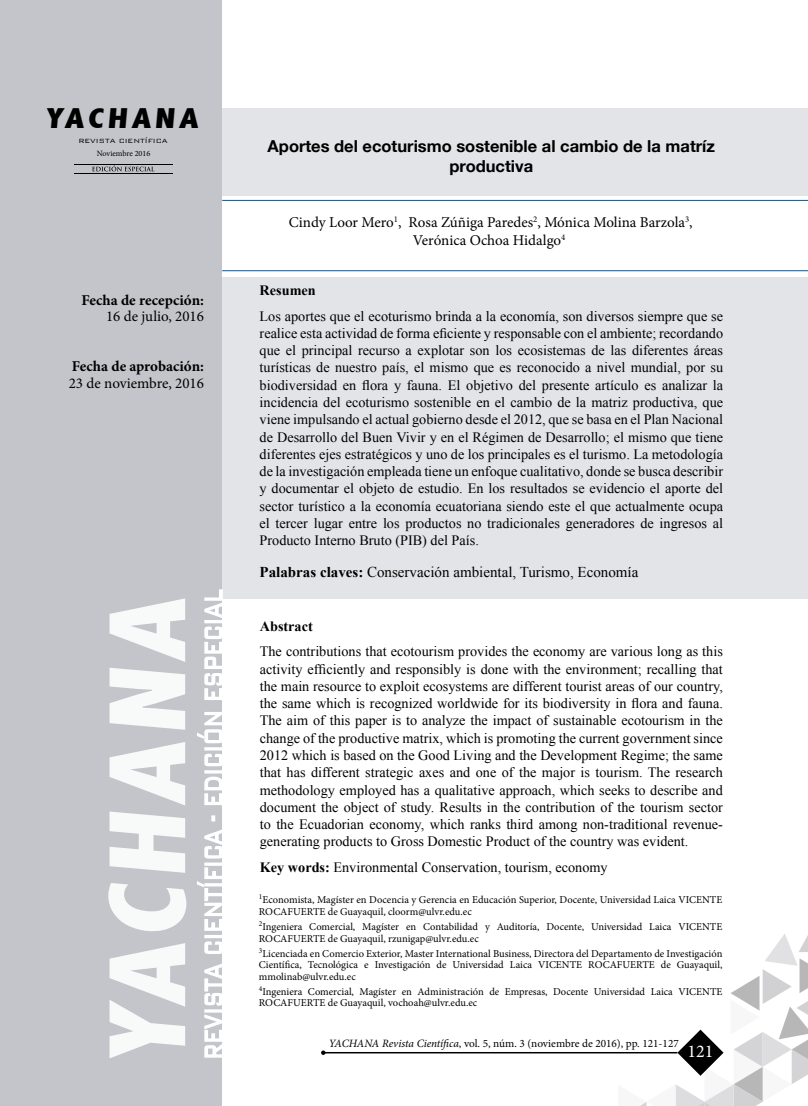
<style>
.page{position:relative;width:808px;height:1106px;background:#fff}
.page>*{position:absolute;margin:0;border:0;box-sizing:border-box;transform-origin:0 0}
.t1{font:800 condensed 28.8px "Abadi";color:#000;scale:1.3 1}
.t2{font:18px "Minion Pro";color:#fff}
.t3{font:700 16.5px/19.8px "Helvetica Neue";color:#000;text-align:center}
.t4{font:15px/18px "Minion Pro";color:#000;text-align:center}
.t5{font:15px "Times New Roman";color:#000}
.t6{font:700 15px "Minion Pro";color:#000}
.t7{font:14.25px/17.2px "Times New Roman";color:#000;text-align:justify}
.t8{font:700 14.25px "Times New Roman";color:#000}
.t9{font:11.25px "Minion Pro";color:#000}
.t10{font:10.5px/11.2px "Minion Pro";color:#000}
.t11{font:300 8.1px "Bank Gothic";color:#000}
.t12{font:8.1px "Minion Pro";color:#000}
.s1{font-weight:700}
.s2{font-style:italic}
</style>
<div class="page">
<svg style="left:618px;top:934px;width:190px;height:172px"></svg>
<svg style="left:321px;top:1050px;width:4px;height:4px"></svg>
<hr style="left:325px;top:1052px;width:352px;height:1px;background:#000">
<div style="left:1px;top:0;width:221px;height:1106px;background:#c3c5ca"></div>
<div style="left:222px;top:276px;width:586px;height:322px;background:#e3e4e8"></div>
<div style="left:222px;top:108px;width:586px;height:88px;background:#e3e4e8"></div>
<hr style="left:222px;top:200px;width:586px;height:1px;background:#005aa7">
<hr style="left:222px;top:270px;width:586px;height:1px;background:#005aa7">
<svg style="left:92px;top:165px;width:61px;height:6px"></svg>
<hr style="left:74px;top:164px;width:99px;height:1px;background:#000">
<hr style="left:74px;top:173px;width:99px;height:1px;background:#000">
<svg style="left:108px;top:598px;width:78px;height:460px;fill:#f8f9f9"></svg>
<svg style="left:197px;top:589px;width:30px;height:469px"></svg>
<h1 class="t1" style="left:45px;top:102px;width:122px">YACHANA</h1>
<p class="t11" style="left:78px;top:134px;width:91px">REVISTA CIENTÍFICA</p>
<p class="t12" style="left:97px;top:148px;width:55px">Noviembre 2016</p>
<p class="t6" style="left:81px;top:289px;width:124px">Fecha de recepción:</p>
<p class="t4" style="left:106px;top:307px;width:99px">16 de julio, 2016</p>
<p class="t6" style="left:72px;top:356px;width:134px">Fecha de aprobación:</p>
<p class="t4" style="left:69px;top:374px;width:137px">23 de noviembre, 2016</p>
<p class="t3" style="left:268px;top:136px;width:449px">Aportes del ecoturismo sostenible al cambio de la matríz productiva</p>
<p class="t4" style="left:289px;top:213px;width:405px">Cindy Loor Mero<sup>1</sup>, Rosa Zúñiga Paredes<sup>2</sup>, Mónica Molina Barzola<sup>3</sup>,<br>Verónica Ochoa Hidalgo<sup>4</sup></p>
<p class="t8" style="left:260px;top:280px;width:58px">Resumen</p>
<p class="t7" style="left:260px;top:307px;width:465px">Los aportes que el ecoturismo brinda a la economía, son diversos siempre que se realice esta actividad de forma eficiente y responsable con el ambiente; recordando que el principal recurso a explotar son los ecosistemas de las diferentes áreas turísticas de nuestro país, el mismo que es reconocido a nivel mundial, por su biodiversidad en flora y fauna. El objetivo del presente artículo es analizar la incidencia del ecoturismo sostenible en el cambio de la matriz productiva, que viene impulsando el actual gobierno desde el 2012, que se basa en el Plan Nacional de Desarrollo del Buen Vivir y en el Régimen de Desarrollo; el mismo que tiene diferentes ejes estratégicos y uno de los principales es el turismo. La metodología de la investigación empleada tiene un enfoque cualitativo, donde se busca describir y documentar el objeto de estudio. En los resultados se evidencio el aporte del sector turístico a la economía ecuatoriana siendo este el que actualmente ocupa el tercer lugar entre los productos no tradicionales generadores de ingresos al Producto Interno Bruto (PIB) del País.</p>
<p class="t5" style="left:260px;top:561px;width:380px"><span class="s1">Palabras claves:</span> Conservación ambiental, Turismo, Economía</p>
<p class="t8" style="left:260px;top:616px;width:55px">Abstract</p>
<p class="t7" style="left:260px;top:643px;width:465px">The contributions that ecotourism provides the economy are various long as this activity efficiently and responsibly is done with the environment; recalling that the main resource to exploit ecosystems are different tourist areas of our country, the same which is recognized worldwide for its biodiversity in flora and fauna.<br>The aim of this paper is to analyze the impact of sustainable ecotourism in the change of the productive matrix, which is promoting the current government since 2012 which is based on the Good Living and the Development Regime; the same that has different strategic axes and one of the major is tourism. The research methodology employed has a qualitative approach, which seeks to describe and document the object of study. Results in the contribution of the tourism sector to the Ecuadorian economy, which ranks third among non-traditional revenue&shy;generating products to Gross Domestic Product of the country was evident.</p>
<p class="t7" style="left:260px;top:858px;width:349px"><span class="s1">Key words:</span> Environmental Conservation, tourism, economy</p>
<p class="t10" style="left:259px;top:894px;width:465px"><sup>1</sup>Economista, Magíster en Docencia y Gerencia en Educación Superior, Docente, Universidad Laica VICENTE<br>ROCAFUERTE de Guayaquil, cloorm@ulvr.edu.ec</p>
<p class="t10" style="left:259px;top:921px;width:465px"><sup>2</sup>Ingeniera Comercial, Magíster en Contabilidad y Auditoría, Docente, Universidad Laica VICENTE<br>ROCAFUERTE de Guayaquil, rzunigap@ulvr.edu.ec</p>
<p class="t10" style="left:259px;top:948px;width:465px;text-align:justify"><sup>3</sup>Licenciada en Comercio Exterior, Master International Business, Directora del Departamento de Investigación Científica, Tecnológica e Investigación de Universidad Laica VICENTE ROCAFUERTE de Guayaquil, mmolinab@ulvr.edu.ec</p>
<p class="t10" style="left:259px;top:986px;width:465px"><sup>4</sup>Ingeniera Comercial, Magíster en Administración de Empresas, Docente Universidad Laica VICENTE<br>ROCAFUERTE de Guayaquil, vochoah@ulvr.edu.ec</p>
<p class="t9" style="left:329px;top:1036px;width:352px"><span class="s2">YACHANA Revista Científica</span>, vol. 5, núm. 3 (noviembre de 2016), pp. 121-127</p>
<p class="t2" style="left:687px;top:1039px;width:27px">121</p>
</div>
